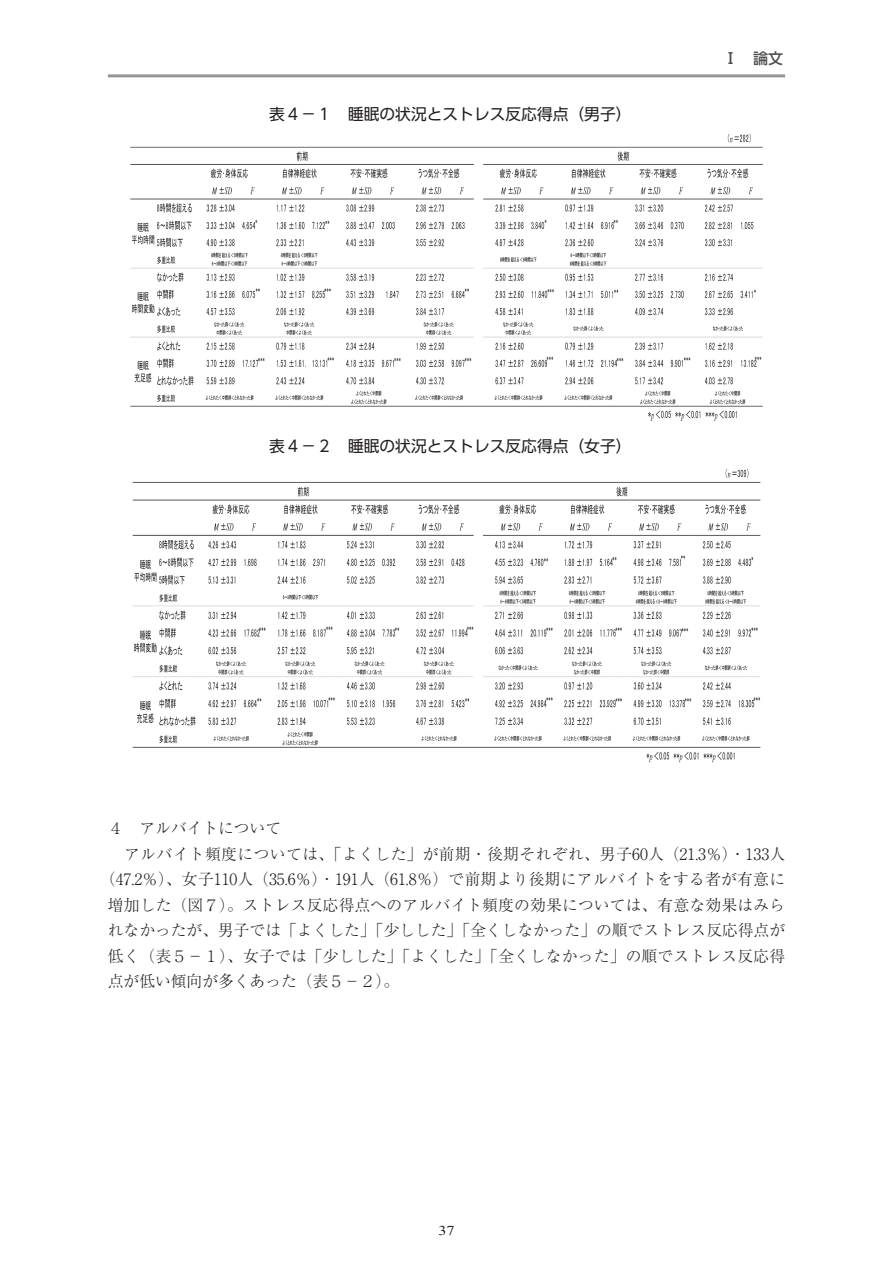
<style>
.page{position:relative;width:893px;height:1263px;background:#fff}
.page>*{position:absolute;margin:0;border:0;box-sizing:border-box;transform-origin:0 0}
.t1{font:300 15.75px "Ryumin Pro";letter-spacing:.015em;color:#231f20}
.t2{font:15.75px "UD Shin Go Pro";color:#231f20}
.t3{font:500 15px "UD Shin Go Pro";color:#4b4c4d}
.t4{font:13.5px "Times New Roman";color:#231f20;scale:1.2 1}
</style>
<div class="page">
<hr style="left:108px;top:74px;width:677px;height:3px;background:#939598">
<img style="left:130px;top:133px;width:633px;height:288px">
<img style="left:132px;top:469px;width:629px;height:294px">
<p class="t2" style="left:269px;top:101px;width:364px">表４－１　睡眠の状況とストレス反応得点（男子）</p>
<p class="t3" style="left:723px;top:46px;width:61px">Ⅰ　論文</p>
<p class="t2" style="left:269px;top:433px;width:364px">表４－２　睡眠の状況とストレス反応得点（女子）</p>
<p class="t1" style="left:108px;top:816px;width:175px">４　アルバイトについて</p>
<p class="t1" style="left:108px;top:841px;width:679px">　アルバイト頻度については、「よくした」が前期・後期それぞれ、男子60人（21.3％）・133人</p>
<p class="t1" style="left:100px;top:867px;width:687px">（47.2％）、女子110人（35.6％）・191人（61.8％）で前期より後期にアルバイトをする者が有意に</p>
<p class="t1" style="left:108px;top:892px;width:679px">増加した（図７）。ストレス反応得点へのアルバイト頻度の効果については、有意な効果はみら</p>
<p class="t1" style="left:108px;top:918px;width:679px">れなかったが、男子では「よくした」「少しした」「全くしなかった」の順でストレス反応得点が</p>
<p class="t1" style="left:108px;top:943px;width:679px">低く（表５－１）、女子では「少しした」「よくした」「全くしなかった」の順でストレス反応得</p>
<p class="t1" style="left:108px;top:969px;width:293px">点が低い傾向が多くあった（表５－２）。</p>
<p class="t4" style="left:438px;top:1221px;width:15px">37</p>
</div>
